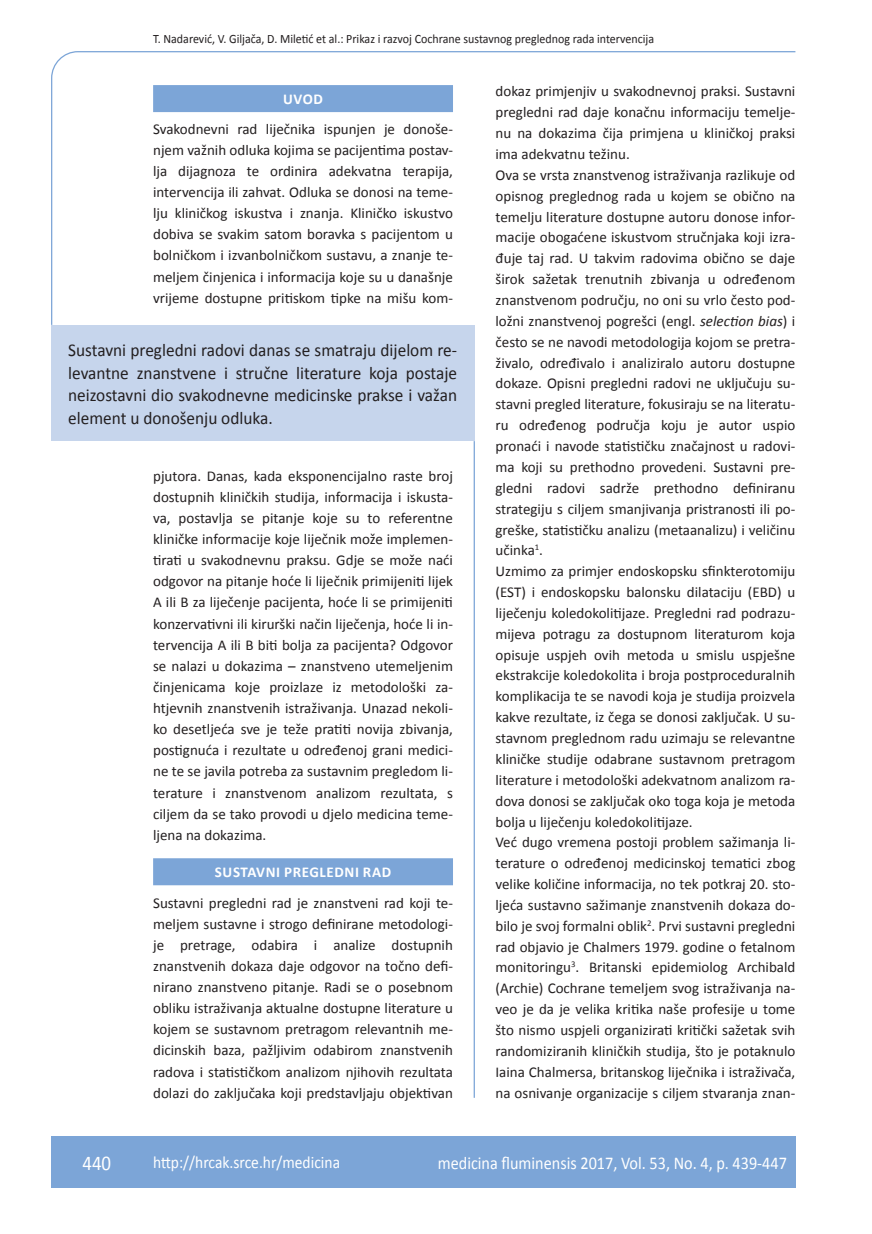
<style>
.page{position:relative;width:872px;height:1234px;background:#fff}
.page>*{position:absolute;margin:0;border:0;box-sizing:border-box;transform-origin:0 0}
.t1{font:21px "Calibri";color:#fff;scale:.9 1}
.t2{font:18px/22.5px "Calibri";color:#231f20;text-align:justify;scale:.96 1}
.t3{font:18px "Calibri";color:#fff;scale:.9 1}
.t4{font:17.25px "Calibri";color:#fff;scale:.9 1}
.t5{font:15px/20.9px "Calibri";color:#231f20;text-align:justify}
.t6{font:700 15px "Calibri";letter-spacing:.04em;color:#fff}
.t7{font:12.75px "Calibri";color:#231f20;scale:.94 1}
.s1{font-style:italic}
</style>
<div class="page">
<svg style="left:51px;top:51px;width:745px;height:275px"></svg>
<hr style="left:473px;top:441px;width:2px;height:656px;background:#7ca5d7">
<div style="left:51px;top:1135px;width:744px;height:51px;background:#7ca5d7"></div>
<div style="left:153px;top:85px;width:300px;height:27px;background:#7ca5d7"></div>
<div style="left:51px;top:325px;width:423px;height:116px;background:#c6d5ec"></div>
<div style="left:153px;top:858px;width:300px;height:27px;background:#7ca5d7"></div>
<p class="t7" style="left:153px;top:30px;width:534px">T. Nadarević, V. Giljača, D. Miletić et al.: Prikaz i razvoj Cochrane sustavnog preglednog rada intervencija</p>
<p class="t6" style="left:283px;top:90px;width:41px">UVOD</p>
<p class="t5" style="left:153px;top:118px;width:301px">Svakodnevni rad liječnika ispunjen je donoše&shy;njem važnih odluka kojima se pacijentima postav&shy;lja dijagnoza te ordinira adekvatna terapija, intervencija ili zahvat. Odluka se donosi na teme&shy;lju kliničkog iskustva i znanja. Kliničko iskustvo dobiva se svakim satom boravka s pacijentom u bolničkom i izvanbolničkom sustavu, a znanje te&shy;meljem činjenica i informacija koje su u današnje vrijeme dostupne pritiskom tipke na mišu kom-</p>
<p class="t2" style="left:68px;top:338px;width:407px">Sustavni pregledni radovi danas se smatraju dijelom re&shy;levantne znanstvene i stručne literature koja postaje neizostavni dio svakodnevne medicinske prakse i važan element u donošenju odluka.</p>
<p class="t5" style="left:153px;top:464px;width:301px">pjutora. Danas, kada eksponencijalno raste broj dostupnih kliničkih studija, informacija i iskusta&shy;va, postavlja se pitanje koje su to referentne kliničke informacije koje liječnik može implemen&shy;tirati u svakodnevnu praksu. Gdje se može naći odgovor na pitanje hoće li liječnik primijeniti lijek A ili B za liječenje pacijenta, hoće li se primijeniti konzervativni ili kirurški način liječenja, hoće li in&shy;tervencija A ili B biti bolja za pacijenta? Odgovor se nalazi u dokazima – znanstveno utemeljenim činjenicama koje proizlaze iz metodološki za&shy;htjevnih znanstvenih istraživanja. Unazad nekoli&shy;ko desetljeća sve je teže pratiti novija zbivanja, postignuća i rezultate u određenoj grani medici&shy;ne te se javila potreba za sustavnim pregledom li&shy;terature i znanstvenom analizom rezultata, s ciljem da se tako provodi u djelo medicina teme&shy;ljena na dokazima.</p>
<p class="t6" style="left:215px;top:862px;width:178px">SUSTAVNI PREGLEDNI RAD</p>
<p class="t5" style="left:153px;top:891px;width:301px">Sustavni pregledni rad je znanstveni rad koji te&shy;meljem sustavne i strogo definirane metodologi&shy;je pretrage, odabira i analize dostupnih znanstvenih dokaza daje odgovor na točno defi&shy;nirano znanstveno pitanje. Radi se o posebnom obliku istraživanja aktualne dostupne literature u kojem se sustavnom pretragom relevantnih me&shy;dicinskih baza, pažljivim odabirom znanstvenih radova i statističkom analizom njihovih rezultata dolazi do zaključaka koji predstavljaju objektivan</p>
<p class="t5" style="left:495px;top:80px;width:301px;text-align:left">dokaz primjenjiv u svakodnevnoj praksi. Sustavni pregledni rad daje konačnu informaciju temelje&shy;nu na dokazima čija primjena u kliničkoj praksi ima adekvatnu težinu.<br>Ova se vrsta znanstvenog istraživanja razlikuje od opisnog preglednog rada u kojem se obično na temelju literature dostupne autoru donose infor&shy;macije obogaćene iskustvom stručnjaka koji izra&shy;đuje taj rad. U takvim radovima obično se daje širok sažetak trenutnih zbivanja u određenom znanstvenom području, no oni su vrlo često pod&shy;ložni znanstvenoj pogrešci (engl. <span class="s1">selection bias</span>) i često se ne navodi metodologija kojom se pretra&shy;živalo, određivalo i analiziralo autoru dostupne dokaze. Opisni pregledni radovi ne uključuju su&shy;stavni pregled literature, fokusiraju se na literatu&shy;ru određenog područja koju je autor uspio pronaći i navode statističku značajnost u radovi&shy;ma koji su prethodno provedeni. Sustavni pre&shy;gledni radovi sadrže prethodno definiranu strategiju s ciljem smanjivanja pristranosti ili po&shy;greške, statističku analizu (metaanalizu) i veličinu učinka<sup>1</sup>.<br>Uzmimo za primjer endoskopsku sfinkterotomiju (EST) i endoskopsku balonsku dilataciju (EBD) u liječenju koledokolitijaze. Pregledni rad podrazu&shy;mijeva potragu za dostupnom literaturom koja opisuje uspjeh ovih metoda u smislu uspješne ekstrakcije koledokolita i broja postproceduralnih komplikacija te se navodi koja je studija proizvela kakve rezultate, iz čega se donosi zaključak. U su&shy;stavnom preglednom radu uzimaju se relevantne kliničke studije odabrane sustavnom pretragom literature i metodološki adekvatnom analizom ra&shy;dova donosi se zaključak oko toga koja je metoda bolja u liječenju koledokolitijaze.<br>Već dugo vremena postoji problem sažimanja li&shy;terature o određenoj medicinskoj tematici zbog velike količine informacija, no tek potkraj 20. sto&shy;ljeća sustavno sažimanje znanstvenih dokaza do&shy;bilo je svoj formalni oblik<sup>2</sup>. Prvi sustavni pregledni rad objavio je Chalmers 1979. godine o fetalnom monitoringu<sup>3</sup>. Britanski epidemiolog Archibald (Archie) Cochrane temeljem svog istraživanja na&shy;veo je da je velika kritika naše profesije u tome što nismo uspjeli organizirati kritički sažetak svih randomiziranih kliničkih studija, što je potaknulo Iaina Chalmersa, britanskog liječnika i istraživača, na osnivanje organizacije s ciljem stvaranja znan-</p>
<h1 class="t1" style="left:82px;top:1149px;width:33px">440</h1>
<p class="t4" style="left:153px;top:1150px;width:209px">http://hrcak.srce.hr/medicina</p>
<p class="t3" style="left:438px;top:1151px;width:389px">medicina fluminensis 2017, Vol. 53, No. 4, p. 439-447</p>
</div>
